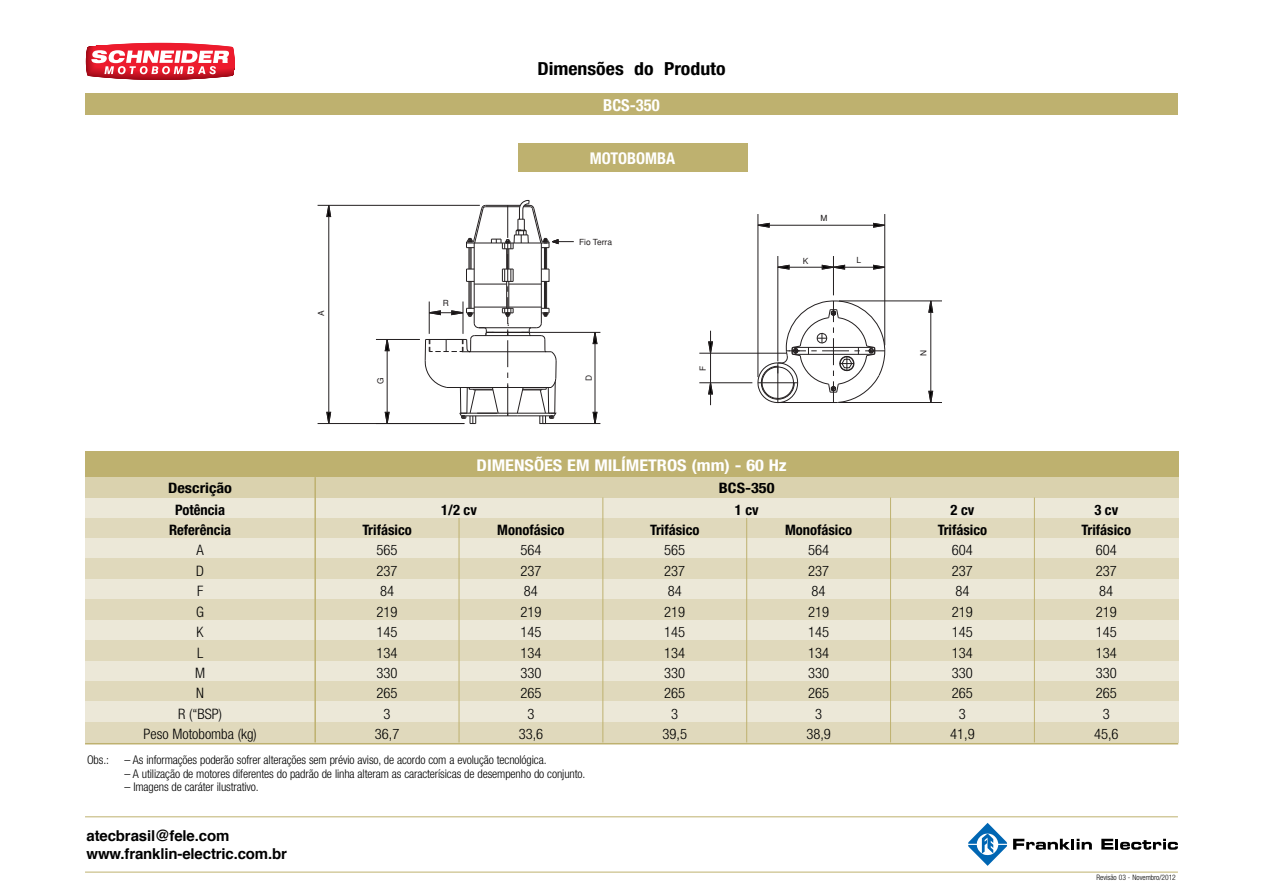
<style>
.page{position:relative;width:1263px;height:893px;background:#fff}
.page>*{position:absolute;margin:0;border:0;box-sizing:border-box;transform-origin:0 0}
.t1{font:700 condensed 18px "Helvetica Neue";color:#000;scale:1.1 1}
.t2{font:700 condensed 16.5px "Helvetica Neue";color:#fff}
.t3{font:700 condensed 16.2px "Helvetica Neue";color:#fff;scale:1.13 1}
.t4{font:700 condensed 16.2px "Helvetica Neue";color:#fff}
.t5{font:700 15px/18px "Helvetica";letter-spacing:-.01em;color:#000}
.t6{font:300 condensed 14.4px/20.4px "Helvetica Neue";color:#000;text-align:center}
.t7{font:700 condensed 14.4px/20.4px "Helvetica Neue";color:#000;text-align:center}
.t8{font:700 condensed 14.4px "Helvetica Neue";color:#000;scale:1.13 1}
.t9{font:300 condensed 12px "Helvetica Neue";letter-spacing:-.01em;color:#000}
.t10{font:8.4px "Helvetica";color:#231f20}
.t11{font:300 condensed 7.5px "Helvetica Neue";color:#000}
</style>
<div class="page">
<svg style="left:1013px;top:839px;width:79px;height:11px"></svg>
<svg style="left:1101px;top:839px;width:77px;height:11px"></svg>
<svg style="left:968px;top:823px;width:39px;height:43px"></svg>
<hr style="left:85px;top:816px;width:1093px;height:1px;background:#beb16f">
<hr style="left:85px;top:872px;width:1093px;height:1px;background:#beb16f">
<svg style="left:86px;top:43px;width:149px;height:37px"></svg>
<div style="left:85px;top:94px;width:1093px;height:21px;background:#beb16f"></div>
<hr style="left:318px;top:423px;width:146px;height:1px;background:#231f20">
<hr style="left:318px;top:205px;width:162px;height:1px;background:#231f20">
<hr style="left:328px;top:217px;width:1px;height:195px;background:#231f20">
<svg style="left:326px;top:412px;width:5px;height:11px"></svg>
<svg style="left:326px;top:204px;width:5px;height:13px"></svg>
<hr style="left:376px;top:339px;width:44px;height:1px;background:#231f20">
<hr style="left:387px;top:351px;width:1px;height:61px;background:#231f20">
<svg style="left:385px;top:412px;width:4px;height:13px"></svg>
<svg style="left:385px;top:340px;width:4px;height:11px"></svg>
<hr style="left:758px;top:214px;width:1px;height:163px;background:#231f20">
<hr style="left:884px;top:214px;width:1px;height:131px;background:#231f20">
<hr style="left:769px;top:225px;width:104px;height:1px;background:#231f20">
<svg style="left:757px;top:223px;width:12px;height:5px"></svg>
<svg style="left:873px;top:223px;width:13px;height:5px"></svg>
<hr style="left:699px;top:382px;width:53px;height:1px;background:#231f20">
<hr style="left:699px;top:353px;width:88px;height:1px;background:#231f20">
<svg style="left:708px;top:382px;width:5px;height:23px"></svg>
<svg style="left:708px;top:331px;width:5px;height:23px"></svg>
<hr style="left:839px;top:402px;width:103px;height:1px;background:#231f20">
<hr style="left:839px;top:301px;width:103px;height:1px;background:#231f20">
<hr style="left:930px;top:312px;width:1px;height:79px;background:#231f20">
<svg style="left:928px;top:391px;width:5px;height:11px"></svg>
<svg style="left:928px;top:300px;width:5px;height:13px"></svg>
<hr style="left:777px;top:256px;width:1px;height:105px;background:#231f20">
<hr style="left:833px;top:256px;width:1px;height:39px;background:#231f20">
<hr style="left:789px;top:267px;width:33px;height:1px;background:#231f20">
<svg style="left:777px;top:265px;width:12px;height:4px"></svg>
<svg style="left:757px;top:301px;width:128px;height:103px"></svg>
<hr style="left:710px;top:353px;width:1px;height:30px;background:#231f20">
<svg style="left:425px;top:200px;width:149px;height:224px"></svg>
<hr style="left:844px;top:267px;width:34px;height:1px;background:#231f20">
<svg style="left:822px;top:265px;width:23px;height:4px"></svg>
<svg style="left:873px;top:265px;width:13px;height:4px"></svg>
<hr style="left:543px;top:423px;width:57px;height:1px;background:#231f20">
<hr style="left:595px;top:344px;width:1px;height:68px;background:#231f20">
<svg style="left:593px;top:412px;width:4px;height:11px"></svg>
<svg style="left:593px;top:331px;width:4px;height:13px"></svg>
<hr style="left:529px;top:332px;width:71px;height:1px;background:#231f20">
<div style="left:518px;top:143px;width:229px;height:29px;background:#beb16f"></div>
<div style="left:85px;top:497px;width:1093px;height:21px;background:#ece8d8"></div>
<div style="left:85px;top:518px;width:1093px;height:20px;background:#e0d9bc"></div>
<div style="left:85px;top:538px;width:1093px;height:21px;background:#ece8d8"></div>
<div style="left:85px;top:559px;width:1093px;height:20px;background:#e0d9bc"></div>
<div style="left:85px;top:579px;width:1093px;height:21px;background:#ece8d8"></div>
<div style="left:85px;top:600px;width:1093px;height:20px;background:#e0d9bc"></div>
<div style="left:85px;top:620px;width:1093px;height:20px;background:#ece8d8"></div>
<div style="left:85px;top:640px;width:1093px;height:21px;background:#e0d9bc"></div>
<div style="left:85px;top:661px;width:1093px;height:20px;background:#ece8d8"></div>
<div style="left:85px;top:681px;width:1093px;height:21px;background:#e0d9bc"></div>
<div style="left:85px;top:702px;width:1093px;height:20px;background:#ece8d8"></div>
<div style="left:85px;top:722px;width:1093px;height:20px;background:#e0d9bc"></div>
<div style="left:85px;top:452px;width:1093px;height:25px;background:#beb16f"></div>
<div style="left:85px;top:477px;width:230px;height:20px;background:#dad2ae"></div>
<div style="left:315px;top:477px;width:863px;height:20px;background:#dad2ae"></div>
<hr style="left:314px;top:477px;width:2px;height:265px;background:#beb16f">
<hr style="left:459px;top:518px;width:1px;height:224px;background:#beb16f">
<hr style="left:746px;top:518px;width:1px;height:224px;background:#beb16f">
<hr style="left:602px;top:497px;width:1px;height:245px;background:#beb16f">
<hr style="left:890px;top:497px;width:1px;height:245px;background:#beb16f">
<hr style="left:1034px;top:497px;width:1px;height:245px;background:#beb16f">
<hr style="left:85px;top:743px;width:1093px;height:1px;background:#beb16f">
<h1 class="t1" style="left:537px;top:62px;width:173px">Dimensões do Produto</h1>
<h2 class="t2" style="left:603px;top:99px;width:58px">BCS-350</h2>
<p class="t10" style="left:318px;top:316px;width:7px;rotate:-90deg">A</p>
<p class="t10" style="left:377px;top:384px;width:8px;rotate:-90deg">G</p>
<p class="t10" style="left:443px;top:300px;width:8px">R</p>
<h3 class="t4" style="left:590px;top:152px;width:87px">MOTOBOMBA</h3>
<p class="t10" style="left:579px;top:238px;width:34px">Fio Terra</p>
<p class="t10" style="left:586px;top:381px;width:8px;rotate:-90deg">D</p>
<p class="t10" style="left:700px;top:371px;width:7px;rotate:-90deg">F</p>
<p class="t10" style="left:820px;top:215px;width:8px">M</p>
<p class="t10" style="left:803px;top:258px;width:7px">K</p>
<p class="t10" style="left:856px;top:257px;width:6px">L</p>
<h3 class="t3" style="left:477px;top:459px;width:276px">DIMENSÕES EM MILÍMETROS (mm) - 60 Hz</h3>
<p class="t10" style="left:920px;top:356px;width:8px;rotate:-90deg">N</p>
<p class="t8" style="left:168px;top:483px;width:58px">Descrição</p>
<p class="t8" style="left:719px;top:483px;width:51px">BCS-350</p>
<p class="t7" style="left:169px;top:500px;width:64px">Potência<br>Referência</p>
<p class="t6" style="left:143px;top:541px;width:115px">A<br>D<br>F<br>G<br>K<br>L<br>M<br>N<br>R (“BSP)<br>Peso Motobomba (kg)</p>
<p class="t7" style="left:441px;top:500px;width:37px">1/2 cv</p>
<p class="t7" style="left:735px;top:500px;width:25px">1 cv</p>
<p class="t7" style="left:950px;top:500px;width:25px">2 cv</p>
<p class="t7" style="left:1094px;top:500px;width:25px">3 cv</p>
<p class="t7" style="left:785px;top:521px;width:69px">Monofásico</p>
<p class="t6" style="left:806px;top:541px;width:26px">564<br>237<br>84<br>219<br>145<br>134<br>330<br>265<br>3<br>38,9</p>
<p class="t7" style="left:1081px;top:521px;width:51px">Trifásico</p>
<p class="t6" style="left:1094px;top:541px;width:26px">604<br>237<br>84<br>219<br>145<br>134<br>330<br>265<br>3<br>45,6</p>
<p class="t7" style="left:938px;top:521px;width:51px">Trifásico</p>
<p class="t6" style="left:950px;top:541px;width:26px">604<br>237<br>84<br>219<br>145<br>134<br>330<br>265<br>3<br>41,9</p>
<p class="t7" style="left:650px;top:521px;width:51px">Trifásico</p>
<p class="t6" style="left:662px;top:541px;width:26px">565<br>237<br>84<br>219<br>145<br>134<br>330<br>265<br>3<br>39,5</p>
<p class="t7" style="left:497px;top:521px;width:69px">Monofásico</p>
<p class="t6" style="left:519px;top:541px;width:26px">564<br>237<br>84<br>219<br>145<br>134<br>330<br>265<br>3<br>33,6</p>
<p class="t7" style="left:362px;top:521px;width:51px">Trifásico</p>
<p class="t6" style="left:375px;top:541px;width:26px">565<br>237<br>84<br>219<br>145<br>134<br>330<br>265<br>3<br>36,7</p>
<p class="t9" style="left:87px;top:755px;width:23px">Obs.:</p>
<p class="t9" style="left:124px;top:755px;width:424px">– As informações poderão sofrer alterações sem prévio aviso, de acordo com a evolução tecnológica.</p>
<p class="t9" style="left:124px;top:769px;width:462px">– A utilização de motores diferentes do padrão de linha alteram as caracterísicas de desempenho do conjunto.</p>
<p class="t9" style="left:124px;top:782px;width:136px">– Imagens de caráter ilustrativo.</p>
<p class="t5" style="left:87px;top:828px;width:202px">atecbrasil@fele.com www.franklin-electric.com.br</p>
<p class="t11" style="left:1096px;top:874px;width:81px">Revisão 03 - Novembro/2012</p>
</div>
